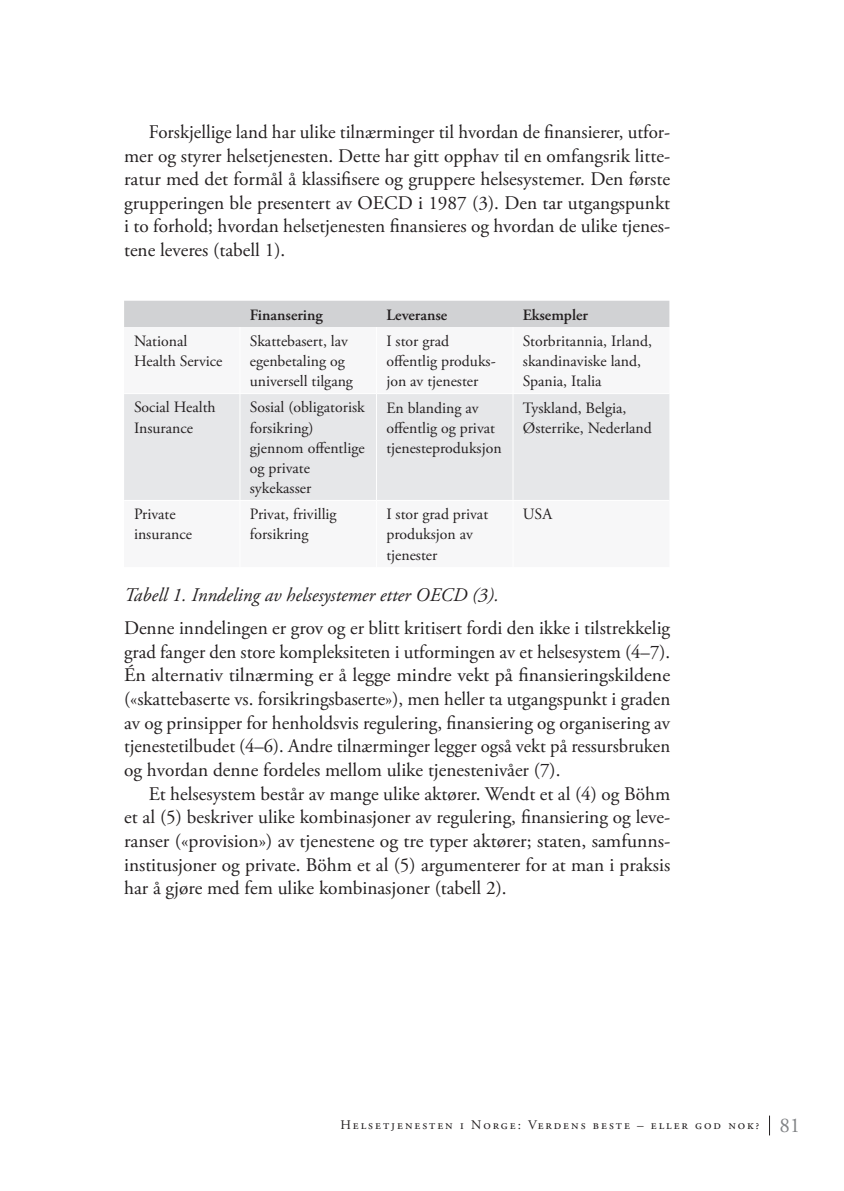
<style>
.page{position:relative;width:844px;height:1191px;background:#fff}
.page>*{position:absolute;margin:0;border:0;box-sizing:border-box;transform-origin:0 0}
.t1{font:19.25px/23.6px "Adobe Garamond Pro";color:#231f20;text-align:justify}
.t2{font:italic 19.25px "Adobe Garamond Pro";color:#231f20}
.t3{font:15.75px/20.1px "Adobe Garamond Pro";color:#231f20}
.t4{font:600 15.75px "Adobe Garamond Pro";color:#231f20}
.t5{font:13.12px "Adobe Garamond Pro";letter-spacing:.15em;color:#231f20}
.s1{font-size:21px;color:#808285}
</style>
<div class="page">
<svg style="left:769px;top:1115px;width:1px;height:20px"></svg>
<div style="left:124px;top:301px;width:545px;height:26px;background:#d1d2d4"></div>
<div style="left:124px;top:394px;width:545px;height:106px;background:#e6e7e9"></div>
<hr style="left:239px;top:394px;width:1px;height:106px;background:#fff">
<hr style="left:376px;top:394px;width:1px;height:106px;background:#fff">
<hr style="left:512px;top:394px;width:1px;height:106px;background:#fff">
<p class="t1" style="left:124px;top:121px;width:547px;text-indent:25px">Forskjellige land har ulike tilnærminger til hvordan de finansierer, utfor&shy;mer og styrer helsetjenesten. Dette har gitt opphav til en omfangsrik litte&shy;ratur med det formål å klassifisere og gruppere helsesystemer. Den første grupperingen ble presentert av OECD i 1987 (3). Den tar utgangspunkt i to forhold; hvordan helsetjenesten finansieres og hvordan de ulike tjenes&shy;tene leveres (tabell 1).</p>
<p class="t4" style="left:250px;top:305px;width:74px">Finansering</p>
<p class="t4" style="left:386px;top:305px;width:62px">Leveranse</p>
<p class="t4" style="left:523px;top:305px;width:67px">Eksempler</p>
<p class="t3" style="left:134px;top:331px;width:90px">National<br>Health Service</p>
<p class="t3" style="left:250px;top:331px;width:105px">Skattebasert, lav egenbetaling og universell tilgang</p>
<p class="t3" style="left:386px;top:331px;width:111px">I stor grad offentlig produks&shy;jon av tjenester</p>
<p class="t3" style="left:522px;top:331px;width:130px">Storbritannia, Irland, skandinaviske land,<br>Spania, Italia</p>
<p class="t3" style="left:134px;top:398px;width:83px">Social Health<br>Insurance</p>
<p class="t3" style="left:250px;top:398px;width:116px">Sosial (obligatorisk forsikring) gjennom offentlige og private sykekasser</p>
<p class="t3" style="left:386px;top:398px;width:117px">En blanding av offentlig og privat tjenesteproduksjon</p>
<p class="t3" style="left:522px;top:398px;width:130px">Tyskland, Belgia,<br>Østerrike, Nederland</p>
<p class="t3" style="left:134px;top:505px;width:59px">Private insurance</p>
<p class="t3" style="left:250px;top:505px;width:88px">Privat, frivillig forsikring</p>
<p class="t3" style="left:386px;top:505px;width:103px">I stor grad privat produksjon av tjenester</p>
<p class="t3" style="left:522px;top:505px;width:31px">USA</p>
<p class="t2" style="left:124px;top:583px;width:376px">Tabell 1. Inndeling av helsesystemer etter OECD (3).</p>
<p class="t1" style="left:124px;top:617px;width:547px">Denne inndelingen er grov og er blitt kritisert fordi den ikke i tilstrekkelig grad fanger den store kompleksiteten i utformingen av et helsesystem (4–7).<br>Én alternativ tilnærming er å legge mindre vekt på finansieringskildene («skattebaserte vs. forsikringsbaserte»), men heller ta utgangspunkt i graden av og prinsipper for henholdsvis regulering, finansiering og organisering av tjenestetilbudet (4–6). Andre tilnærminger legger også vekt på ressursbruken og hvordan denne fordeles mellom ulike tjenestenivåer (7).</p>
<p class="t1" style="left:124px;top:782px;width:547px;text-indent:25px">Et helsesystem består av mange ulike aktører. Wendt et al (4) og Böhm et al (5) beskriver ulike kombinasjoner av regulering, finansiering og leve&shy;ranser («provision») av tjenestene og tre typer aktører; staten, samfunns&shy;institusjoner og private. Böhm et al (5) argumenterer for at man i praksis har å gjøre med fem ulike kombinasjoner (tabell 2).</p>
<p class="t5" style="left:340px;top:1117px;width:461px">Helsetjenesten i Norge: Verdens beste – eller god nok? <span class="s1">81</span></p>
</div>
